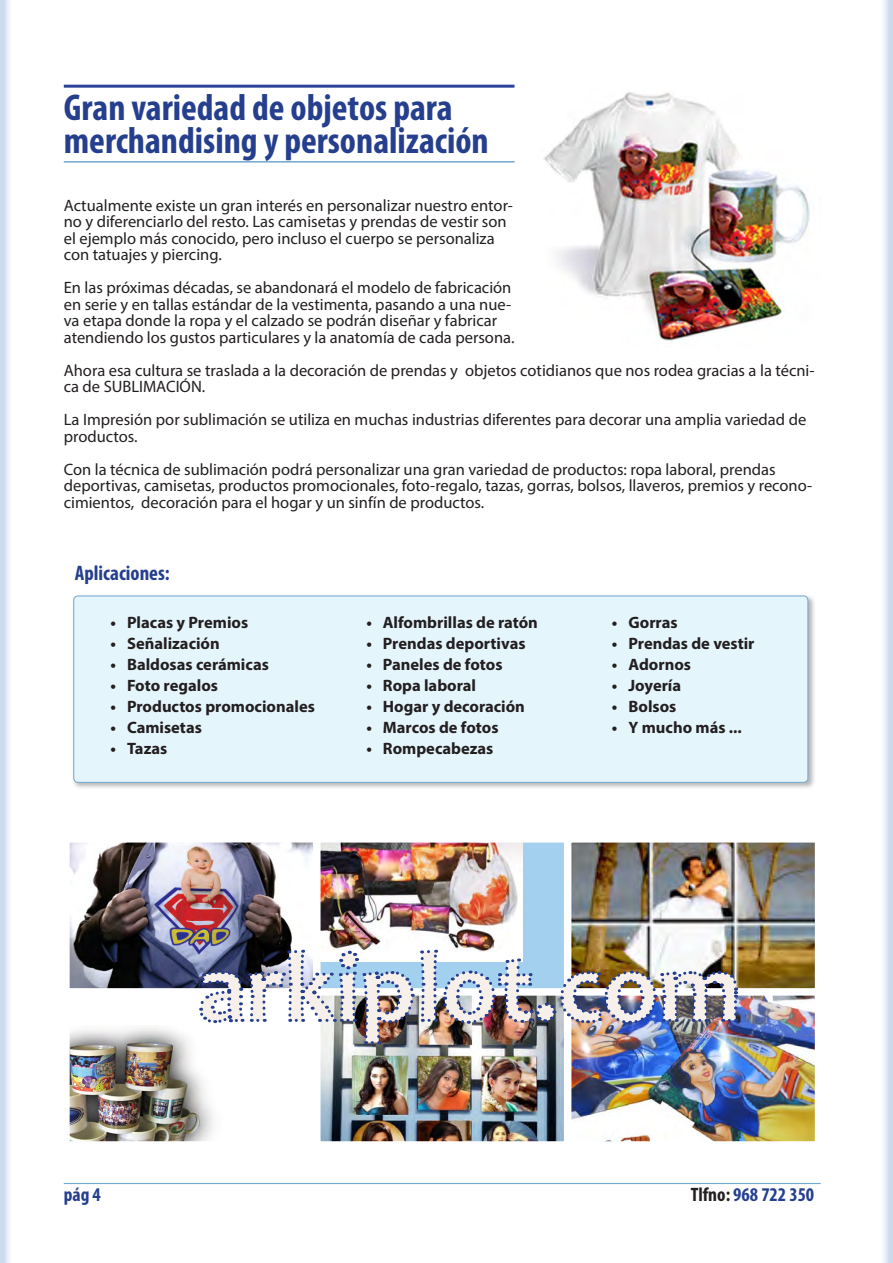
<style>
.page{position:relative;width:893px;height:1263px;background:#fff}
.page>*{position:absolute;margin:0;border:0;box-sizing:border-box;transform-origin:0 0}
.tituloSección{font:700 condensed 37.5px/33px "Myriad Pro";color:#253f8e}
.subtitulo{font:700 condensed 21px "Myriad Pro";color:#253f8e}
.t1{font:700 condensed 19.5px "Myriad Pro";color:#253f8e}
.textoarticulos{font:16.5px/16.5px "Myriad Pro";color:#231f20}
.textoarticulos-2{font:700 16.5px "Myriad Pro";color:#231f20}
.s1{color:#231f20}
</style>
<div class="page">
<hr style="left:64px;top:1183px;width:757px;height:1px;background:#72a7d0">
<svg style="left:0;top:0;width:10px;height:1263px;background:#d9e4f2"></svg>
<svg style="left:883px;top:0;width:10px;height:1263px;background:#dae5f2"></svg>
<hr style="left:64px;top:85px;width:450px;height:3px;background:#2b439b">
<hr style="left:64px;top:161px;width:450px;height:2px;background:#72a7d0">
<img style="left:544px;top:92px;width:266px;height:250px">
<div style="left:72px;top:594px;width:744px;height:196px;background:#6c6d70;opacity:.5"></div>
<div style="left:74px;top:596px;width:734px;height:186px;background:#e5f5fc;border-radius:4px"></div>
<div style="left:73px;top:596px;width:735px;height:187px;border:1px solid #72a7d0;border-radius:4px"></div>
<img style="left:71px;top:843px;width:241px;height:144px">
<div style="left:64px;top:836px;width:255px;height:158px;border:6px solid #fff"></div>
<div style="left:318px;top:839px;width:249px;height:152px;background:#a3d0ef"></div>
<img style="left:322px;top:843px;width:200px;height:106px">
<div style="left:315px;top:836px;width:255px;height:158px;border:6px solid #fff"></div>
<img style="left:572px;top:843px;width:242px;height:144px">
<div style="left:565px;top:836px;width:256px;height:158px;border:6px solid #fff"></div>
<img style="left:71px;top:1027px;width:142px;height:113px">
<div style="left:64px;top:990px;width:255px;height:157px;border:6px solid #fff"></div>
<img style="left:322px;top:997px;width:492px;height:143px">
<div style="left:315px;top:990px;width:255px;height:157px;border:6px solid #fff"></div>
<div style="left:565px;top:990px;width:256px;height:157px;border:6px solid #fff"></div>
<img style="left:197px;top:949px;width:542px;height:95px">
<p class="tituloSección" style="left:64px;top:90px;width:426px">Gran variedad de objetos para merchandising y personalización</p>
<p class="textoarticulos" style="left:64px;top:197px;width:451px">Actualmente existe un gran interés en personalizar nuestro entor&shy;no y diferenciarlo del resto. Las camisetas y prendas de vestir son el ejemplo más conocido, pero incluso el cuerpo se personaliza con tatuajes y piercing.</p>
<p class="textoarticulos" style="left:64px;top:279px;width:452px">En las próximas décadas, se abandonará el modelo de fabricación en serie y en tallas estándar de la vestimenta, pasando a una nue&shy;va etapa donde la ropa y el calzado se podrán diseñar y fabricar atendiendo los gustos particulares y la anatomía de cada persona.</p>
<p class="textoarticulos" style="left:64px;top:362px;width:752px">Ahora esa cultura se traslada a la decoración de prendas y objetos cotidianos que nos rodea gracias a la técni&shy;ca de SUBLIMACIÓN.</p>
<p class="textoarticulos" style="left:64px;top:411px;width:744px">La Impresión por sublimación se utiliza en muchas industrias diferentes para decorar una amplia variedad de productos.</p>
<p class="textoarticulos" style="left:64px;top:461px;width:750px">Con la técnica de sublimación podrá personalizar una gran variedad de productos: ropa laboral, prendas deportivas, camisetas, productos promocionales, foto-regalo, tazas, gorras, bolsos, llaveros, premios y recono&shy;cimientos, decoración para el hogar y un sinfín de productos.</p>
<p class="subtitulo" style="left:75px;top:560px;width:97px">Aplicaciones:</p>
<p class="textoarticulos-2" style="left:111px;top:612px;width:139px">• Placas y Premios</p>
<p class="textoarticulos-2" style="left:111px;top:633px;width:111px">• Señalización</p>
<p class="textoarticulos-2" style="left:111px;top:654px;width:160px">• Baldosas cerámicas</p>
<p class="textoarticulos-2" style="left:111px;top:675px;width:109px">• Foto regalos</p>
<p class="textoarticulos-2" style="left:111px;top:696px;width:206px">• Productos promocionales</p>
<p class="textoarticulos-2" style="left:111px;top:717px;width:93px">• Camisetas</p>
<p class="textoarticulos-2" style="left:111px;top:738px;width:58px">• Tazas</p>
<p class="textoarticulos-2" style="left:366px;top:612px;width:173px">• Alfombrillas de ratón</p>
<p class="textoarticulos-2" style="left:366px;top:633px;width:161px">• Prendas deportivas</p>
<p class="textoarticulos-2" style="left:366px;top:654px;width:138px">• Paneles de fotos</p>
<p class="textoarticulos-2" style="left:366px;top:675px;width:111px">• Ropa laboral</p>
<p class="textoarticulos-2" style="left:366px;top:696px;width:160px">• Hogar y decoración</p>
<p class="textoarticulos-2" style="left:366px;top:717px;width:134px">• Marcos de fotos</p>
<p class="textoarticulos-2" style="left:366px;top:738px;width:129px">• Rompecabezas</p>
<p class="textoarticulos-2" style="left:612px;top:612px;width:67px">• Gorras</p>
<p class="textoarticulos-2" style="left:612px;top:633px;width:144px">• Prendas de vestir</p>
<p class="textoarticulos-2" style="left:612px;top:654px;width:81px">• Adornos</p>
<p class="textoarticulos-2" style="left:612px;top:675px;width:71px">• Joyería</p>
<p class="textoarticulos-2" style="left:612px;top:696px;width:66px">• Bolsos</p>
<p class="textoarticulos-2" style="left:612px;top:717px;width:131px">• Y mucho más ...</p>
<p class="t1" style="left:64px;top:1182px;width:39px">pág 4</p>
<p class="t1" style="left:691px;top:1182px;width:125px"><span class="s1">Tlfno:</span> 968 722 350</p>
</div>
